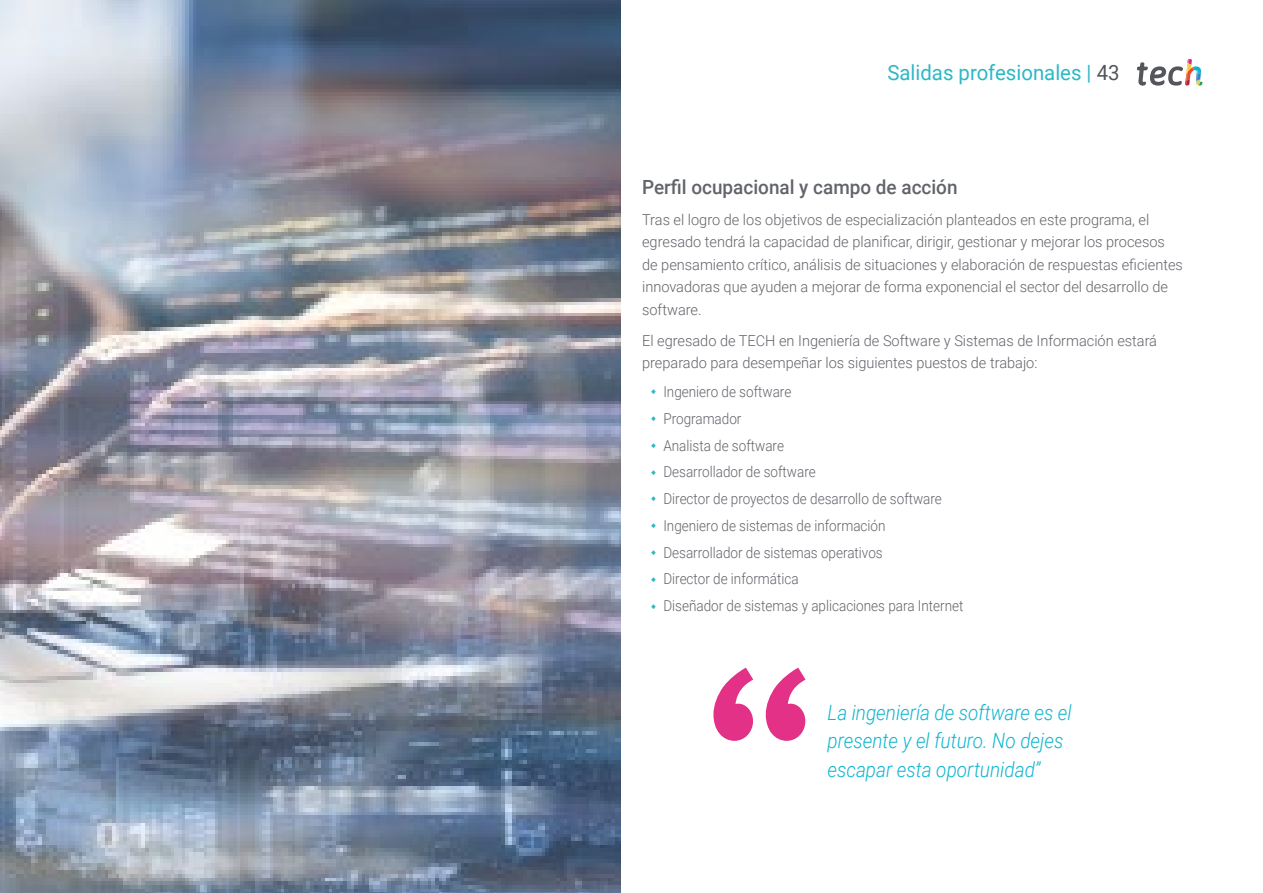
<style>
.page{position:relative;width:1263px;height:893px;background:#fff}
.page>*{position:absolute;margin:0;border:0;box-sizing:border-box;transform-origin:0 0}
.t1{font:italic 300 21px/28.5px "Roboto";color:#0fb6cf;scale:.9 1}
.t2{font:21px "Roboto";color:#2db8c5}
.t3{font:500 19.5px "Roboto";color:#61646a}
.t4{font:300 15px/22.5px "Roboto";color:#61646a}
.t5{font:300 15px/26.7px "Roboto";color:#61646a;scale:.9 1}
.s1{color:#52555b}
</style>
<div class="page">
<img style="left:0;top:0;width:621px;height:893px">
<svg style="left:713px;top:668px;width:93px;height:73px"></svg>
<svg style="left:1137px;top:59px;width:65px;height:27px"></svg>
<h1 class="t2" style="left:887px;top:57px;width:234px">Salidas profesionales | <span class="s1">43</span></h1>
<h2 class="t3" style="left:642px;top:174px;width:317px">Perfil ocupacional y campo de acción</h2>
<p class="t4" style="left:642px;top:208px;width:542px">Tras el logro de los objetivos de especialización planteados en este programa, el egresado tendrá la capacidad de planificar, dirigir, gestionar y mejorar los procesos de pensamiento crítico, análisis de situaciones y elaboración de respuestas eficientes innovadoras que ayuden a mejorar de forma exponencial el sector del desarrollo de software.</p>
<p class="t4" style="left:642px;top:329px;width:516px">El egresado de TECH en Ingeniería de Software y Sistemas de Información estará preparado para desempeñar los siguientes puestos de trabajo:</p>
<p class="t5" style="left:663px;top:378px;width:335px">Ingeniero de software<br>Programador<br>Analista de software<br>Desarrollador de software<br>Director de proyectos de desarrollo de software<br>Ingeniero de sistemas de información<br>Desarrollador de sistemas operativos<br>Director de informática<br>Diseñador de sistemas y aplicaciones para Internet</p>
<h1 class="t1" style="left:828px;top:697px;width:273px">La ingeniería de software es el presente y el futuro. No dejes escapar esta oportunidad”</h1>
</div>
